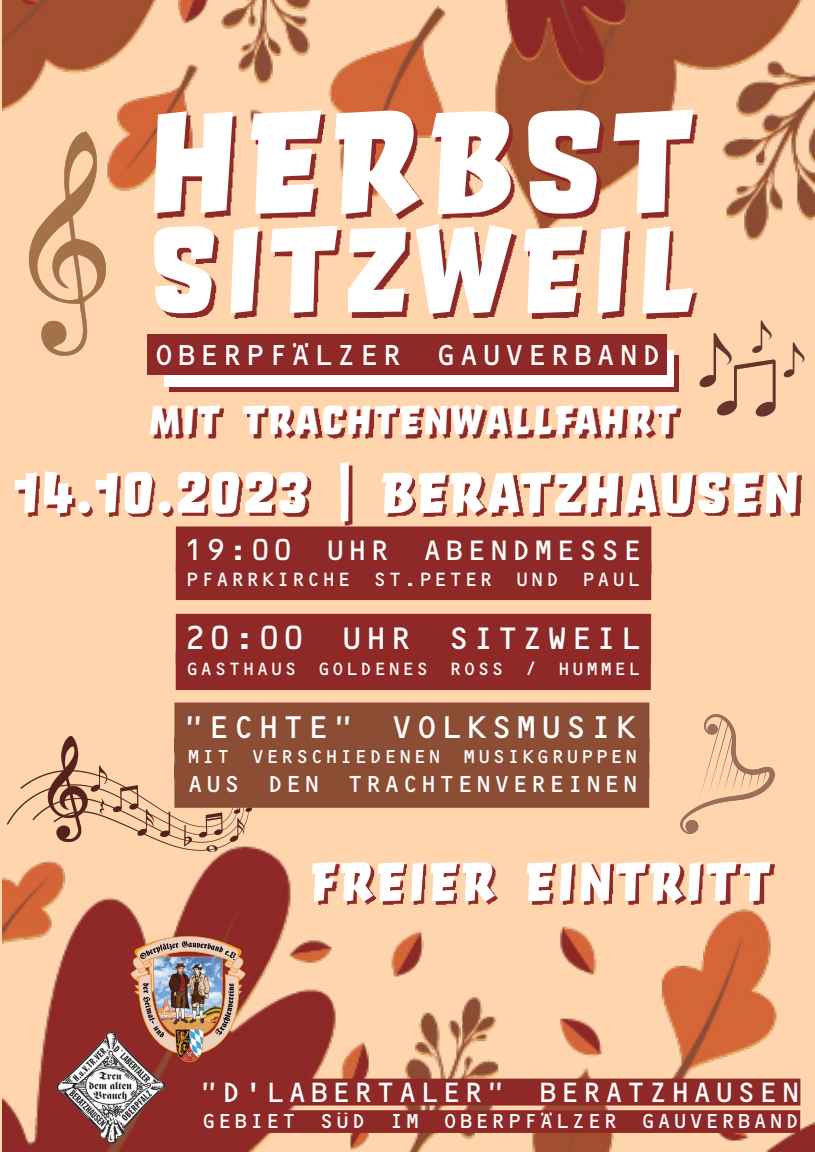
<style>
.page{position:relative;width:815px;height:1152px;background:#fff}
.page>*{position:absolute;margin:0;border:0;box-sizing:border-box;transform-origin:0 0}
.t1{font:140.8px "Orgovan Brush";letter-spacing:.055em;color:#fff}
.t2{font:118.4px "Orgovan Brush";letter-spacing:.055em;color:#fff}
.t3{font:56px "Orgovan Brush";letter-spacing:.03em;color:#fff}
.t4{font:53.6px "Orgovan Brush";letter-spacing:.055em;color:#fff}
.t5{font:39.6px "Orgovan Brush";letter-spacing:.055em;color:#fff}
.t6{font:32px "OCRB Std";letter-spacing:.055em;color:#fff}
.t7{font:31.6px "OCRB Std";letter-spacing:.055em;color:#fff}
.t8{font:29.6px "OCRB Std";letter-spacing:.055em;color:#fff}
.t9{font:28.8px "OCRB Std";letter-spacing:.055em;color:#fff}
.t10{font:28.4px "OCRB Std";letter-spacing:.055em;color:#fff}
.t11{font:23.6px "OCRB Std";letter-spacing:.055em;color:#fff}
.t12{font:20.8px "OCRB Std";letter-spacing:.055em;color:#fff}
.t13{font:19.6px "OCRB Std";letter-spacing:.055em;color:#fff}
.t14{font:19.2px "OCRB Std";letter-spacing:.055em;color:#fff}
.t15{font:18px "OCRB Std";letter-spacing:.055em;color:#fff}
</style>
<div class="page">
<img style="left:3px;top:0;width:811px;height:1152px">
<img style="left:7px;top:737px;width:245px;height:114px">
<img style="left:120px;top:51px;width:694px;height:318px">
<img style="left:143px;top:391px;width:500px;height:59px">
<div style="left:169px;top:355px;width:509px;height:36px;background:linear-gradient(to right,#8e2927,#8e2927)"></div>
<div style="left:164px;top:350px;width:509px;height:36px;background:#fff"></div>
<img style="left:300px;top:840px;width:514px;height:89px">
<img style="left:0;top:450px;width:814px;height:91px">
<div style="left:148px;top:334px;width:518px;height:41px;background:#8e2927"></div>
<div style="left:176px;top:614px;width:474px;height:76px;background:#8e2927"></div>
<div style="left:174px;top:703px;width:431px;height:105px;background:#8c4d35"></div>
<img style="left:124px;top:908px;width:128px;height:180px">
<img style="left:57px;top:1033px;width:107px;height:110px">
<svg style="left:200px;top:1079px;width:600px;height:54px;background:#94332e"></svg>
<img style="left:0;top:123px;width:193px;height:242px">
<img style="left:643px;top:260px;width:171px;height:217px">
<img style="left:605px;top:652px;width:209px;height:244px">
<div style="left:176px;top:526px;width:475px;height:74px;background:#8e2927"></div>
<h1 class="t1" style="left:149px;top:73px;width:546px">HERBST</h1>
<h2 class="t2" style="left:149px;top:195px;width:547px">SITZWEIL</h2>
<h3 class="t8" style="left:153px;top:339px;width:510px">OBERPFÄLZER GAUVERBAND</h3>
<h3 class="t5" style="left:149px;top:395px;width:529px">MIT TRACHTENWALLFAHRT</h3>
<h3 class="t3" style="left:14px;top:457px;width:786px">14.10.2023 | BERATZHAUSEN</h3>
<h3 class="t9" style="left:183px;top:535px;width:460px">19:00 UHR ABENDMESSE</h3>
<p class="t13" style="left:185px;top:569px;width:457px">PFARRKIRCHE ST.PETER UND PAUL</p>
<h3 class="t7" style="left:184px;top:622px;width:459px">20:00 UHR SITZWEIL</h3>
<p class="t15" style="left:186px;top:660px;width:456px">GASTHAUS GOLDENES ROSS / HUMMEL</p>
<h3 class="t6" style="left:182px;top:710px;width:456px">"ECHTE" VOLKSMUSIK</h3>
<p class="t14" style="left:187px;top:747px;width:452px">MIT VERSCHIEDENEN MUSIKGRUPPEN</p>
<p class="t11" style="left:187px;top:771px;width:453px">AUS DEN TRACHTENVEREINEN</p>
<h3 class="t4" style="left:310px;top:848px;width:462px">FREIER EINTRITT</h3>
<h3 class="t10" style="left:199px;top:1077px;width:603px">"D'LABERTALER" BERATZHAUSEN</h3>
<p class="t12" style="left:201px;top:1110px;width:599px">GEBIET SÜD IM OBERPFÄLZER GAUVERBAND</p>
</div>
